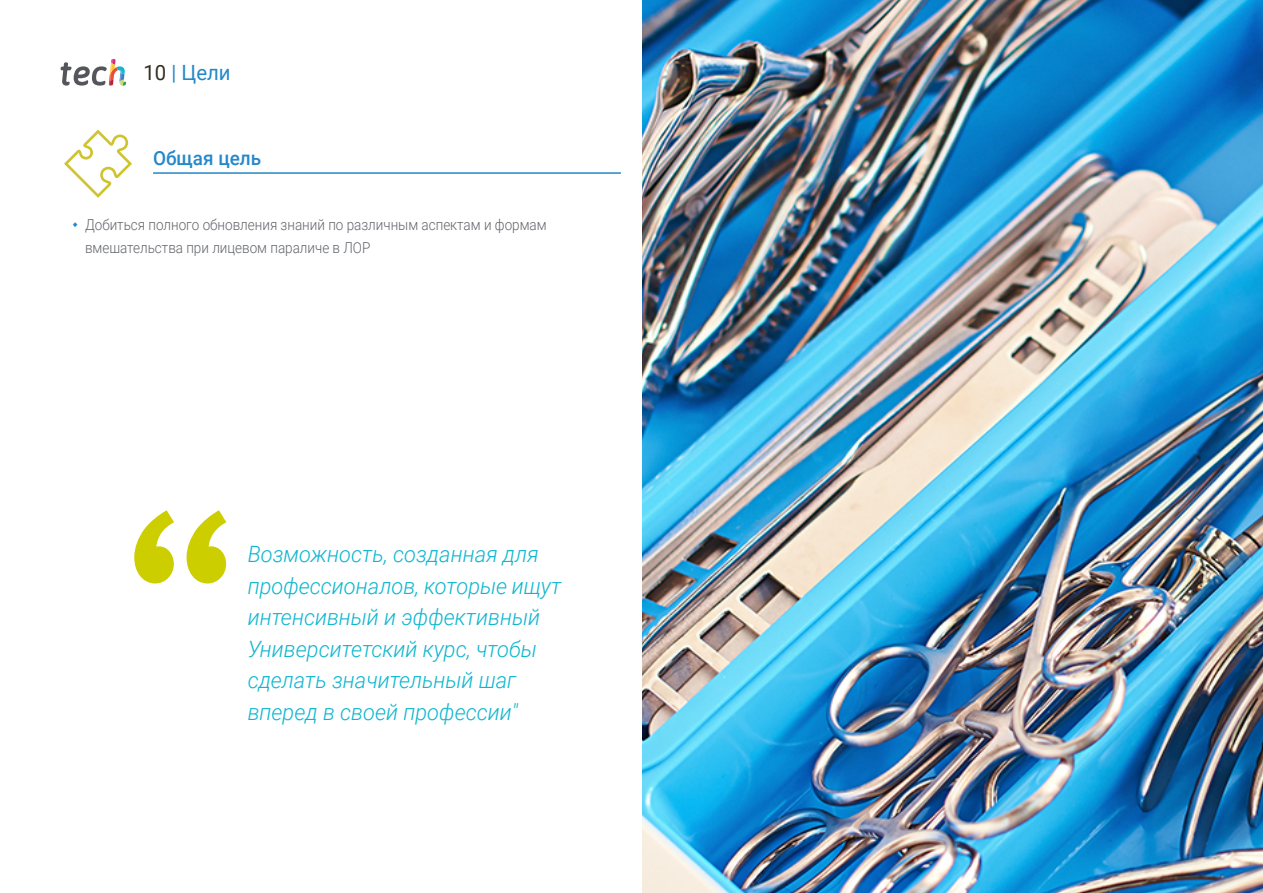
<style>
.page{position:relative;width:1263px;height:893px;background:#fff}
.page>*{position:absolute;margin:0;border:0;box-sizing:border-box;transform-origin:0 0}
.t1{font:italic 300 22.5px/31.5px "Roboto";color:#0fb6cf}
.t2{font:21px "Roboto";color:#2488c9}
.t3{font:500 19.5px "Roboto";color:#2488c9}
.t4{font:300 15px/22.5px "Roboto";color:#61646a;scale:.9 1}
.s1{color:#312e20}
</style>
<div class="page">
<hr style="left:153px;top:173px;width:468px;height:1px;background:#2488c9">
<svg style="left:64px;top:130px;width:68px;height:68px"></svg>
<img style="left:642px;top:0;width:621px;height:893px">
<svg style="left:61px;top:59px;width:65px;height:27px"></svg>
<svg style="left:134px;top:510px;width:92px;height:73px"></svg>
<p class="t2" style="left:144px;top:57px;width:89px"><span class="s1">10</span> | Цели</p>
<p class="t3" style="left:153px;top:144px;width:110px">Общая цель</p>
<p class="t4" style="left:85px;top:213px;width:514px">Добиться полного обновления знаний по различным аспектам и формам вмешательства при лицевом параличе в ЛОР</p>
<p class="t1" style="left:248px;top:537px;width:315px">Возможность, созданная для профессионалов, которые ищут интенсивный и эффективный<br>Университетский курс, чтобы сделать значительный шаг вперед в своей профессии"</p>
</div>
